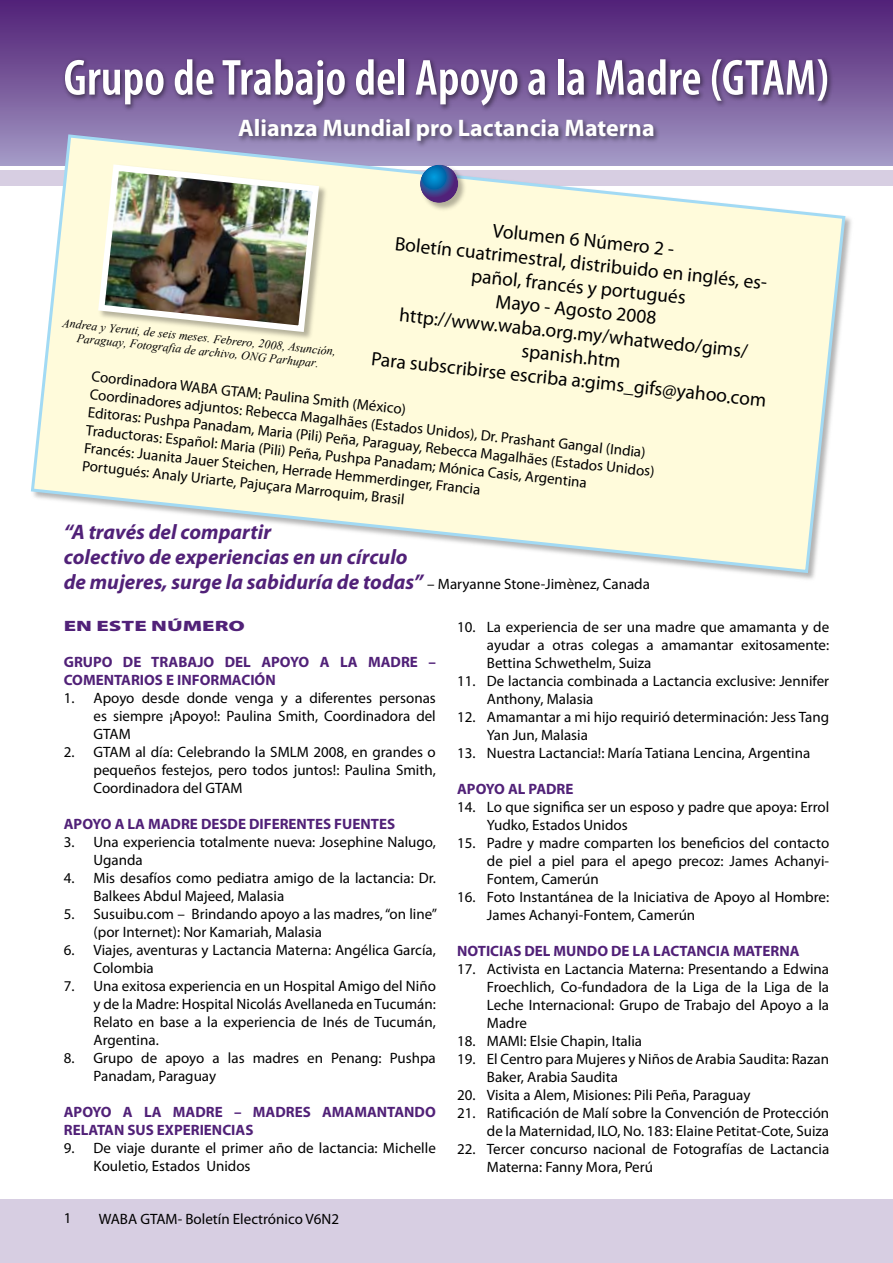
<style>
.page{position:relative;width:893px;height:1263px;background:#fff}
.page>*{position:absolute;margin:0;border:0;box-sizing:border-box;transform-origin:0 0}
.t1{font:600 condensed 51px "Myriad Pro";color:#fff}
.t2{font:700 24px "Myriad Pro";color:#fff}
.t3{font:italic 700 21px/25.2px "Myriad Pro";color:#512178}
.t4{font:19.5px/23.4px "Myriad Pro";color:#000;text-align:center}
.t5{font:15px/18px "Myriad Pro";color:#000}
.t6{font:700 15px/18px "Myriad Pro";color:#512178}
.t7{font:900 15px "Myriad Pro";color:#512178;scale:1.5 1}
.t8{font:italic 12px/13.5px "Times New Roman";color:#000;text-align:center}
.s1{font-weight:400;font-style:normal;font-size:15px;color:#000}
</style>
<div class="page">
<div style="left:0;top:1199px;width:893px;height:64px;background:#d7cee2"></div>
<div style="left:0;top:0;width:893px;height:166px;background:linear-gradient(to bottom,#4f1e74,#a398c4)"></div>
<div style="left:0;top:170px;width:893px;height:16px;background:#d7cee2"></div>
<div style="left:30px;top:134px;width:825px;height:449px;background:#000;opacity:.3"></div>
<svg style="left:29px;top:133px;width:818px;height:442px"></svg>
<div style="left:62px;top:56px;width:773px;height:56px;background:#000;opacity:.5"></div>
<div style="left:236px;top:116px;width:425px;height:32px;background:#000;opacity:.5"></div>
<div style="left:98px;top:164px;width:230px;height:178px;background:#000;opacity:.3"></div>
<img style="left:95px;top:161px;width:227px;height:174px">
<div style="left:419px;top:164px;width:49px;height:48px;background:#000;opacity:.3"></div>
<svg style="left:420px;top:165px;width:38px;height:38px"></svg>
<h1 class="t1" style="left:64px;top:46px;width:767px">Grupo de Trabajo del Apoyo a la Madre (GTAM)</h1>
<h2 class="t2" style="left:238px;top:112px;width:418px">Alianza Mundial pro Lactancia Materna</h2>
<h3 class="t4" style="left:399px;top:208px;width:379px;rotate:6deg">Volumen 6 Número 2 -<br>Boletín cuatrimestral, distribuido en inglés, es&shy;pañol, francés y portugués<br>Mayo - Agosto 2008 http://www.waba.org.my/whatwedo/gims/</h3>
<p class="t8" style="left:63px;top:316px;width:276px;rotate:6deg">Andrea y Yeruti, de seis meses. Febrero, 2008, Asunción,<br>Paraguay, Fotografia de archivo, ONG Parhupar.</p>
<h3 class="t4" style="left:523px;top:339px;width:101px;rotate:6deg">spanish.htm</h3>
<p class="t5" style="left:93px;top:367px;width:571px;rotate:6deg">Coordinadora WABA GTAM: Paulina Smith (México)<br>Coordinadores adjuntos: Rebecca Magalhães (Estados Unidos), Dr. Prashant Gangal (India)<br>Editoras: Pushpa Panadam, Maria (Pili) Peña, Paraguay, Rebecca Magalhães (Estados Unidos)<br>Traductoras: Español: Maria (Pili) Peña, Pushpa Panadam; Mónica Casis, Argentina<br>Francés: Juanita Jauer Steichen, Herrade Hemmerdinger, Francia<br>Portugués: Analy Uriarte, Pajuçara Marroquim, Brasil</p>
<h3 class="t3" style="left:64px;top:518px;width:588px">“A través del compartir<br>colectivo de experiencias en un círculo<br>de mujeres, surge la sabiduría de todas” <span class="s1">– Maryanne Stone-Jimènez, Canada</span></h3>
<p class="t5" style="left:457px;top:618px;width:374px">1 0. La experiencia de ser una madre que amamanta y de</p>
<p class="t5" style="left:487px;top:636px;width:344px">ayudar a otras colegas a amamantar exitosamente:</p>
<p class="t5" style="left:487px;top:654px;width:166px">Bettina Schwethelm, Suiza</p>
<p class="t5" style="left:457px;top:672px;width:374px">11 . De lactancia combinada a Lactancia exclusive: Jennifer</p>
<p class="t5" style="left:487px;top:690px;width:108px">Anthony, Malasia</p>
<p class="t5" style="left:457px;top:708px;width:374px">1 2. Amamantar a mi hijo requirió determinación: Jess Tang</p>
<p class="t5" style="left:487px;top:726px;width:103px">Yan Jun, Malasia</p>
<p class="t5" style="left:457px;top:744px;width:355px">1 3. Nuestra Lactancia!: María Tatiana Lencina, Argentina</p>
<p class="t6" style="left:457px;top:779px;width:118px">APOYO AL PADRE</p>
<p class="t5" style="left:457px;top:798px;width:374px">1 4. Lo que significa ser un esposo y padre que apoya: Errol</p>
<p class="t5" style="left:487px;top:816px;width:142px">Yudko, Estados Unidos</p>
<p class="t5" style="left:457px;top:834px;width:374px">1 5. Padre y madre comparten los beneficios del contacto</p>
<p class="t5" style="left:487px;top:852px;width:344px">de piel a piel para el apego precoz: James Achanyi-</p>
<p class="t5" style="left:487px;top:870px;width:113px">Fontem, Camerún</p>
<p class="t5" style="left:457px;top:888px;width:374px">1 6. Foto Instantánea de la Iniciativa de Apoyo al Hombre:</p>
<p class="t5" style="left:487px;top:906px;width:210px">James Achanyi-Fontem, Camerún</p>
<p class="t6" style="left:457px;top:941px;width:344px">NOTICIAS DEL MUNDO DE LA LACTANCIA MATERNA</p>
<p class="t5" style="left:457px;top:960px;width:373px">1 7. Activista en Lactancia Materna: Presentando a Edwina</p>
<p class="t5" style="left:487px;top:978px;width:344px">Froechlich, Co-fundadora de la Liga de la Liga de la</p>
<p class="t5" style="left:487px;top:996px;width:344px">Leche Internacional: Grupo de Trabajo del Apoyo a la</p>
<p class="t5" style="left:487px;top:1014px;width:42px">Madre</p>
<p class="t5" style="left:457px;top:1032px;width:186px">1 8. MAMI: Elsie Chapin, Italia</p>
<p class="t5" style="left:457px;top:1050px;width:374px">1 9. El Centro para Mujeres y Niños de Arabia Saudita: Razan</p>
<p class="t5" style="left:487px;top:1068px;width:133px">Baker, Arabia Saudita</p>
<p class="t5" style="left:457px;top:1086px;width:295px">20. Visita a Alem, Misiones: Pili Peña, Paraguay</p>
<p class="t5" style="left:457px;top:1104px;width:374px">21 . Ratificación de Malí sobre la Convención de Protección</p>
<p class="t5" style="left:487px;top:1122px;width:344px">de la Maternidad, ILO, No. 1 83: Elaine Petitat-Cote, Suiza</p>
<p class="t5" style="left:487px;top:1140px;width:344px;text-indent:-30px">22. Tercer concurso nacional de Fotografías de Lactancia<br>Materna: Fanny Mora, Perú</p>
<h3 class="t4" style="left:373px;top:347px;width:399px;rotate:6deg">Para subscribirse escriba a:gims_gifs@yahoo.com</h3>
<p class="t7" style="left:64px;top:616px;width:122px">EN ESTE NÚMERO</p>
<p class="t6" style="left:64px;top:652px;width:374px">GRUPO DE TRABAJO DEL APOYO A LA MADRE –<br>COMENTARIOS E INFORMACIÓN</p>
<p class="t5" style="left:94px;top:689px;width:344px;text-align:justify;text-indent:-30px">1 . Apoyo desde donde venga y a diferentes personas es siempre ¡Apoyo!: Paulina Smith, Coordinadora del GTAM</p>
<p class="t5" style="left:94px;top:743px;width:344px;text-align:justify;text-indent:-30px">2. GTAM al día: Celebrando la SMLM 2008, en grandes o pequeños festejos, pero todos juntos!: Paulina Smith, Coordinadora del GTAM</p>
<p class="t6" style="left:64px;top:814px;width:333px">APOYO A LA MADRE DESDE DIFERENTES FUENTES</p>
<p class="t5" style="left:94px;top:833px;width:344px;text-indent:-30px">3. Una experiencia totalmente nueva: Josephine Nalugo,<br>Uganda</p>
<p class="t5" style="left:94px;top:869px;width:344px;text-indent:-30px">4. Mis desafíos como pediatra amigo de la lactancia: Dr.<br>Balkees Abdul Majeed, Malasia</p>
<p class="t5" style="left:94px;top:905px;width:345px;text-indent:-30px">5. Susuibu.com – Brindando apoyo a las madres, “on line” (por Internet): Nor Kamariah, Malasia</p>
<p class="t5" style="left:94px;top:941px;width:344px;text-indent:-30px">6. Viajes, aventuras y Lactancia Materna: Angélica García,<br>Colombia</p>
<p class="t5" style="left:94px;top:977px;width:344px;text-align:justify;text-indent:-30px">7. Una exitosa experiencia en un Hospital Amigo del Niño y de la Madre: Hospital Nicolás Avellaneda en Tucumán:<br>Relato en base a la experiencia de Inés de Tucumán, Argentina.</p>
<p class="t5" style="left:94px;top:1049px;width:344px;text-indent:-30px">8. Grupo de apoyo a las madres en Penang: Pushpa<br>Panadam, Paraguay</p>
<p class="t6" style="left:64px;top:1102px;width:374px">APOYO A LA MADRE – MADRES AMAMANTANDO<br>RELATAN SUS EXPERIENCIAS</p>
<p class="t5" style="left:94px;top:1139px;width:344px;text-indent:-30px">9. De viaje durante el primer año de lactancia: Michelle<br>Kouletio, Estados Unidos</p>
<p class="t5" style="left:99px;top:1209px;width:242px">WABA GTAM- Boletín Electrónico V6N2</p>
</div>
